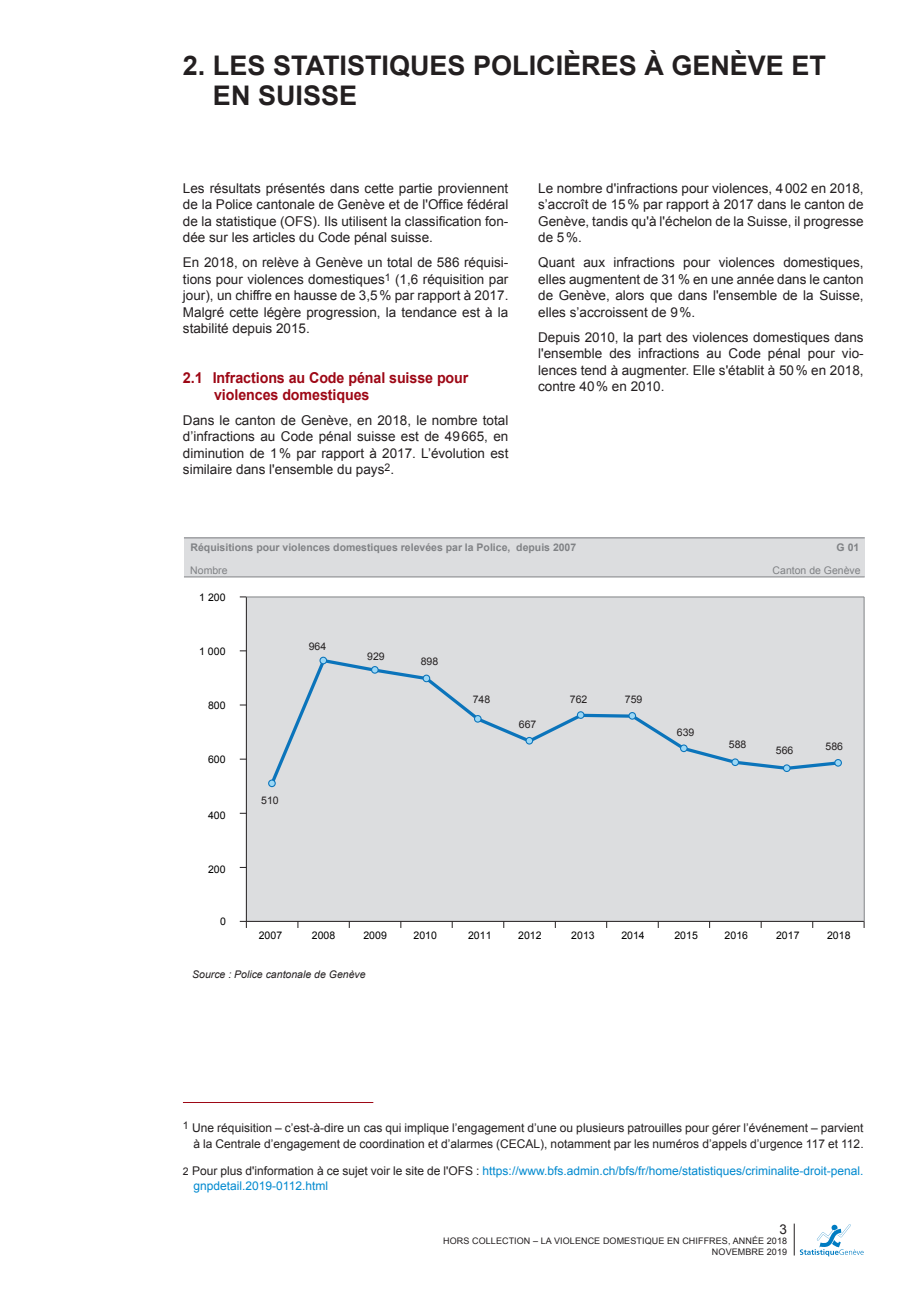
<style>
.page{position:relative;width:919px;height:1289px;background:#fff}
.page>*{position:absolute;margin:0;border:0;box-sizing:border-box;transform-origin:0 0}
.texte_-_titre_1{font:700 27px/30px "Arial";color:#231f20}
.texte_-_texte_couran{font:700 15px/16.5px "Arial";letter-spacing:-.005em;color:#9d0715}
.texte_-_texte_couran-2{font:13.5px/16.5px "Arial";color:#231f20;text-align:justify}
.texte_-_texte_couran-3{font:12px/15px "Arial";color:#231f20;text-align:right}
.texte_-_texte_couran-4{font:12px/15px "Arial";color:#0089cf}
.t1{font:10.5px "Arial";letter-spacing:-.005em;color:#000001}
.t2{font:700 10.5px "Arial";color:#808285}
.t3{font:10.5px "Arial";color:#231f20}
.t4{font:italic 10.5px "Arial";color:#231f20}
.t5{font:10.5px "Arial";color:#808285}
.t6{font:9px "Arial";letter-spacing:.01em;color:#231f20}
.s1{font-size:10.5px;color:#231f20}
.s2{color:#231f20}
</style>
<div class="page">
<svg style="left:799px;top:1224px;width:64px;height:32px"></svg>
<hr style="left:793px;top:1223px;width:1px;height:32px;background:#231f20">
<hr style="left:183px;top:1102px;width:190px;height:1px;background:#9d0715">
<div style="left:184px;top:538px;width:680px;height:39px;background:#dcdddf"></div>
<hr style="left:184px;top:537px;width:680px;height:1px;background:#808285">
<hr style="left:184px;top:576px;width:680px;height:1px;background:#808285">
<div style="left:246px;top:597px;width:618px;height:324px;background:#dcdddf"></div>
<hr style="left:246px;top:597px;width:1px;height:324px;background:#231f20">
<hr style="left:246px;top:921px;width:618px;height:1px;background:#231f20">
<svg style="left:240px;top:921px;width:7px;height:6px"></svg>
<svg style="left:268px;top:659px;width:573px;height:128px"></svg>
<div style="left:268px;top:780px;width:7px;height:6px;background:#9bd7f5;border-radius:50%"></div>
<div style="left:268px;top:779px;width:8px;height:8px;border:1px solid #0b74bb;border-radius:50%"></div>
<svg style="left:321px;top:658px;width:4px;height:4px"></svg>
<div style="left:319px;top:656px;width:8px;height:8px;border:1px solid #0b74bb;border-radius:50%"></div>
<div style="left:371px;top:666px;width:7px;height:7px;background:#9bd7f5;border-radius:50%"></div>
<div style="left:371px;top:666px;width:7px;height:7px;border:1px solid #0b74bb;border-radius:50%"></div>
<svg style="left:424px;top:676px;width:4px;height:4px"></svg>
<div style="left:422px;top:674px;width:8px;height:8px;border:1px solid #0b74bb;border-radius:50%"></div>
<div style="left:474px;top:715px;width:7px;height:7px;background:#9bd7f5;border-radius:50%"></div>
<div style="left:474px;top:715px;width:7px;height:7px;border:1px solid #0b74bb;border-radius:50%"></div>
<div style="left:526px;top:737px;width:6px;height:7px;background:#9bd7f5;border-radius:50%"></div>
<div style="left:525px;top:737px;width:8px;height:7px;border:1px solid #0b74bb;border-radius:50%"></div>
<div style="left:577px;top:711px;width:7px;height:7px;background:#9bd7f5;border-radius:50%"></div>
<div style="left:577px;top:711px;width:7px;height:8px;border:1px solid #0b74bb;border-radius:50%"></div>
<div style="left:629px;top:712px;width:6px;height:7px;background:#9bd7f5;border-radius:50%"></div>
<div style="left:628px;top:712px;width:8px;height:7px;border:1px solid #0b74bb;border-radius:50%"></div>
<div style="left:680px;top:745px;width:7px;height:6px;background:#9bd7f5;border-radius:50%"></div>
<div style="left:680px;top:744px;width:7px;height:8px;border:1px solid #0b74bb;border-radius:50%"></div>
<div style="left:731px;top:759px;width:7px;height:6px;background:#9bd7f5;border-radius:50%"></div>
<div style="left:731px;top:758px;width:8px;height:8px;border:1px solid #0b74bb;border-radius:50%"></div>
<svg style="left:783px;top:765px;width:7px;height:6px"></svg>
<div style="left:782px;top:764px;width:8px;height:8px;border:1px solid #0b74bb;border-radius:50%"></div>
<div style="left:834px;top:759px;width:7px;height:7px;background:#9bd7f5;border-radius:50%"></div>
<div style="left:834px;top:759px;width:7px;height:7px;border:1px solid #0b74bb;border-radius:50%"></div>
<hr style="left:863px;top:597px;width:1px;height:324px;background:#808285">
<hr style="left:246px;top:596px;width:618px;height:1px;background:#808285">
<p class="texte_-_titre_1" style="left:213px;top:51px;width:614px;text-indent:-30px">2. LES STATISTIQUES POLICIÈRES À GENÈVE ET<br>EN SUISSE</p>
<p class="texte_-_texte_couran-2" style="left:183px;top:180px;width:327px">Les résultats présentés dans cette partie proviennent de la Police cantonale de Genève et de l'Office fédéral de la statistique (OFS). Ils utilisent la classification fon&shy;dée sur les articles du Code pénal suisse.</p>
<p class="texte_-_texte_couran-2" style="left:183px;top:254px;width:327px">En 2018, on relève à Genève un total de 586 réquisi&shy;tions pour violences domestiques<sup>1</sup> (1,6 réquisition par jour), un chiffre en hausse de 3,5% par rapport à 2017.<br>Malgré cette légère progression, la tendance est à la stabilité depuis 2015.</p>
<p class="texte_-_texte_couran" style="left:214px;top:370px;width:256px;text-indent:-31px">2.1 Infractions au Code pénal suisse pour violences domestiques</p>
<p class="texte_-_texte_couran-2" style="left:183px;top:412px;width:327px">Dans le canton de Genève, en 2018, le nombre total d’infractions au Code pénal suisse est de 49665, en diminution de 1% par rapport à 2017. L’évolution est similaire dans l'ensemble du pays<sup>2</sup>.</p>
<p class="texte_-_texte_couran-2" style="left:538px;top:180px;width:327px">Le nombre d'infractions pour violences, 4002 en 2018, s’accroît de 15% par rapport à 2017 dans le canton de Genève, tandis qu'à l'échelon de la Suisse, il progresse de 5%.</p>
<p class="texte_-_texte_couran-2" style="left:538px;top:254px;width:327px">Quant aux infractions pour violences domestiques, elles augmentent de 31% en une année dans le canton de Genève, alors que dans l'ensemble de la Suisse, elles s’accroissent de 9%.</p>
<p class="texte_-_texte_couran-2" style="left:538px;top:329px;width:327px">Depuis 2010, la part des violences domestiques dans l'ensemble des infractions au Code pénal pour vio&shy;lences tend à augmenter. Elle s'établit à 50% en 2018, contre 40% en 2010.</p>
<p class="t2" style="left:190px;top:540px;width:387px">Réquisitions pour violences domestiques relevées par la Police, depuis 2007</p>
<p class="t2" style="left:836px;top:540px;width:24px">G 01</p>
<p class="t5" style="left:190px;top:563px;width:39px">Nombre</p>
<p class="t5" style="left:772px;top:563px;width:89px">Canton de Genève</p>
<p class="t1" style="left:199px;top:590px;width:28px">1 200</p>
<p class="t1" style="left:199px;top:644px;width:28px">1 000</p>
<p class="t1" style="left:208px;top:698px;width:19px">800</p>
<p class="t1" style="left:208px;top:752px;width:19px">600</p>
<p class="t1" style="left:208px;top:808px;width:19px">400</p>
<p class="t1" style="left:208px;top:862px;width:19px">200</p>
<p class="t1" style="left:220px;top:914px;width:7px">0</p>
<p class="t3" style="left:309px;top:639px;width:19px">964</p>
<p class="t3" style="left:261px;top:793px;width:19px">510</p>
<p class="t3" style="left:367px;top:649px;width:19px">929</p>
<p class="t3" style="left:421px;top:654px;width:19px">898</p>
<p class="t3" style="left:473px;top:692px;width:19px">748</p>
<p class="t3" style="left:519px;top:717px;width:19px">667</p>
<p class="t3" style="left:570px;top:692px;width:19px">762</p>
<p class="t3" style="left:625px;top:692px;width:19px">759</p>
<p class="t3" style="left:676px;top:725px;width:19px">639</p>
<p class="t3" style="left:728px;top:737px;width:19px">588</p>
<p class="t3" style="left:775px;top:743px;width:19px">566</p>
<p class="t3" style="left:825px;top:739px;width:19px">586</p>
<p class="t1" style="left:259px;top:928px;width:25px">2007</p>
<p class="t1" style="left:312px;top:928px;width:25px">2008</p>
<p class="t1" style="left:363px;top:928px;width:25px">2009</p>
<p class="t1" style="left:413px;top:928px;width:25px">2010</p>
<p class="t1" style="left:468px;top:928px;width:25px">2011</p>
<p class="t1" style="left:518px;top:928px;width:25px">2012</p>
<p class="t1" style="left:571px;top:928px;width:25px">2013</p>
<p class="t1" style="left:621px;top:928px;width:25px">2014</p>
<p class="t1" style="left:674px;top:928px;width:25px">2015</p>
<p class="t1" style="left:724px;top:928px;width:25px">2016</p>
<p class="t1" style="left:776px;top:928px;width:25px">2017</p>
<p class="t1" style="left:827px;top:928px;width:25px">2018</p>
<p class="t4" style="left:192px;top:967px;width:175px">Source : Police cantonale de Genève</p>
<p class="texte_-_texte_couran-3" style="left:183px;top:1120px;width:682px"><sup>1</sup> Une réquisition – c’est-à-dire un cas qui implique l’engagement d’une ou plusieurs patrouilles pour gérer l’événement – parvient à la Centrale d’engagement de coordination et d’alarmes (CECAL), notamment par les numéros d’appels d’urgence 117 et 112.</p>
<p class="texte_-_texte_couran-4" style="left:193px;top:1162px;width:671px;text-indent:-10px"><span class="s1">2</span> <span class="s2">Pour plus d'information à ce sujet voir le site de l'OFS :</span> https://www.bfs.admin.ch/bfs/fr/home/statistiques/criminalite-droit-penal. gnpdetail.2019-0112.html</p>
<p class="texte_-_texte_couran-2" style="left:779px;top:1220px;width:9px">3</p>
<p class="t6" style="left:443px;top:1235px;width:345px">HORS COLLECTION – LA VIOLENCE DOMESTIQUE EN CHIFFRES, ANNÉE 2018</p>
<p class="t6" style="left:712px;top:1245px;width:77px">NOVEMBRE 2019</p>
</div>
